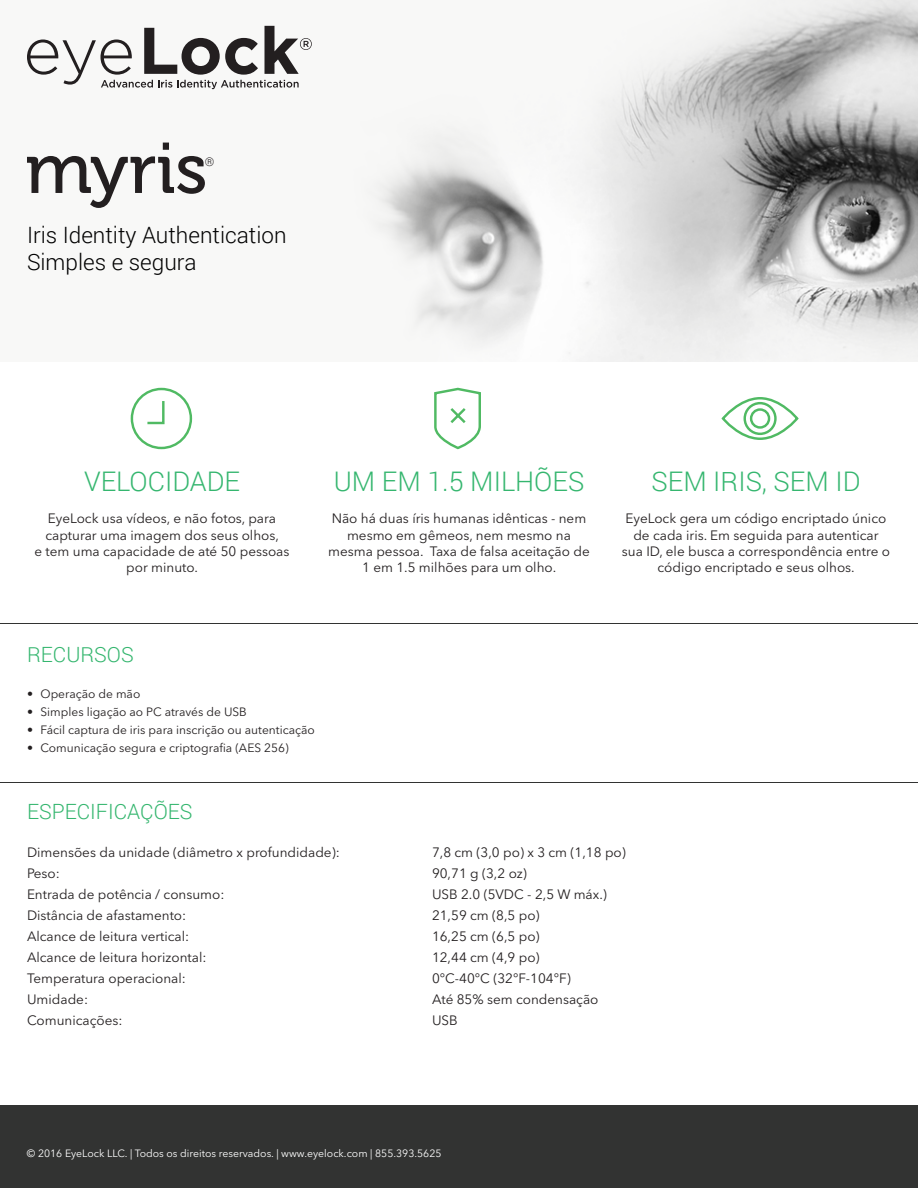
<style>
.page{position:relative;width:918px;height:1188px;background:#fff}
.page>*{position:absolute;margin:0;border:0;box-sizing:border-box;transform-origin:0 0}
.t1{font:300 27px "Roboto";color:#35b66f}
.t2{font:300 22.5px "Roboto";color:#000}
.t3{font:300 21px "Roboto";color:#35b66f}
.t4{font:13.5px/16.2px "Avenir Next LT Pro";color:#231f20;text-align:center}
.t5{font:12px "Avenir Next LT Pro";color:#231f20}
.t6{font:300 12px "Roboto";color:#231f20}
.t7{font:10.5px "Avenir Next LT Pro";color:#fff}
</style>
<div class="page">
<div style="left:0;top:1106px;width:918px;height:82px;background:#323332"></div>
<hr style="left:0;top:623px;width:918px;height:1px;background:#323332">
<hr style="left:0;top:782px;width:918px;height:1px;background:#323332">
<div style="left:0;top:0;width:918px;height:362px;background:#f8f8f7"></div>
<img style="left:381px;top:0;width:537px;height:360px">
<svg style="left:27px;top:26px;width:285px;height:63px"></svg>
<svg style="left:130px;top:387px;width:63px;height:63px"></svg>
<svg style="left:434px;top:387px;width:47px;height:63px"></svg>
<svg style="left:721px;top:397px;width:78px;height:43px"></svg>
<svg style="left:27px;top:143px;width:178px;height:65px"></svg>
<p class="t6" style="left:205px;top:153px;width:11px">®</p>
<p class="t2" style="left:27px;top:219px;width:261px">Iris Identity Authentication</p>
<p class="t2" style="left:27px;top:246px;width:171px">Simples e segura</p>
<p class="t1" style="left:84px;top:463px;width:157px">VELOCIDADE</p>
<p class="t4" style="left:48px;top:511px;width:230px">EyeLock usa vídeos, e não fotos, para</p>
<p class="t4" style="left:45px;top:527px;width:235px">capturar uma imagem dos seus olhos,</p>
<p class="t4" style="left:34px;top:543px;width:257px">e tem uma capacidade de até 50 pessoas por minuto.</p>
<p class="t1" style="left:334px;top:463px;width:252px">UM EM 1.5 MILHÕES</p>
<p class="t4" style="left:328px;top:511px;width:263px">Não há duas íris humanas idênticas - nem mesmo em gêmeos, nem mesmo na mesma pessoa. Taxa de falsa aceitação de 1 em 1.5 milhões para um olho.</p>
<p class="t3" style="left:27px;top:640px;width:108px">RECURSOS</p>
<p class="t5" style="left:27px;top:687px;width:115px">• Operação de mão</p>
<p class="t5" style="left:27px;top:705px;width:221px">• Simples ligação ao PC através de USB</p>
<p class="t5" style="left:27px;top:723px;width:289px">• Fácil captura de iris para inscrição ou autenticação</p>
<p class="t5" style="left:27px;top:741px;width:263px">• Comunicação segura e criptografia (AES 256)</p>
<p class="t1" style="left:652px;top:463px;width:210px">SEM IRIS, SEM ID</p>
<p class="t4" style="left:622px;top:511px;width:270px">EyeLock gera um código encriptado único de cada iris. Em seguida para autenticar sua ID, ele busca a correspondência entre o código encriptado e seus olhos.</p>
<p class="t3" style="left:27px;top:797px;width:167px">ESPECIFICAÇÕES</p>
<p class="t4" style="left:27px;top:844px;width:314px">Dimensões da unidade (diâmetro x profundidade):</p>
<p class="t4" style="left:432px;top:844px;width:195px">7,8 cm (3,0 po) x 3 cm (1,18 po)</p>
<p class="t4" style="left:27px;top:865px;width:34px">Peso:</p>
<p class="t4" style="left:432px;top:865px;width:96px">90,71 g (3,2 oz)</p>
<p class="t4" style="left:27px;top:886px;width:199px">Entrada de potência / consumo:</p>
<p class="t4" style="left:432px;top:886px;width:176px">USB 2.0 (5VDC - 2,5 W máx.)</p>
<p class="t4" style="left:27px;top:907px;width:161px">Distância de afastamento:</p>
<p class="t4" style="left:432px;top:907px;width:109px">21,59 cm (8,5 po)</p>
<p class="t4" style="left:27px;top:928px;width:164px">Alcance de leitura vertical:</p>
<p class="t4" style="left:432px;top:928px;width:109px">16,25 cm (6,5 po)</p>
<p class="t4" style="left:27px;top:949px;width:181px">Alcance de leitura horizontal:</p>
<p class="t4" style="left:432px;top:949px;width:109px">12,44 cm (4,9 po)</p>
<p class="t4" style="left:27px;top:970px;width:160px">Temperatura operacional:</p>
<p class="t4" style="left:432px;top:970px;width:140px">0°C-40°C (32°F-104°F)</p>
<p class="t4" style="left:27px;top:991px;width:63px">Umidade:</p>
<p class="t4" style="left:432px;top:991px;width:168px">Até 85% sem condensação</p>
<p class="t4" style="left:27px;top:1012px;width:97px">Comunicações:</p>
<p class="t4" style="left:432px;top:1012px;width:27px">USB</p>
<p class="t7" style="left:27px;top:1147px;width:416px">© 2016 EyeLock LLC. | Todos os direitos reservados. | www.eyelock.com | 855.393.5625</p>
</div>
